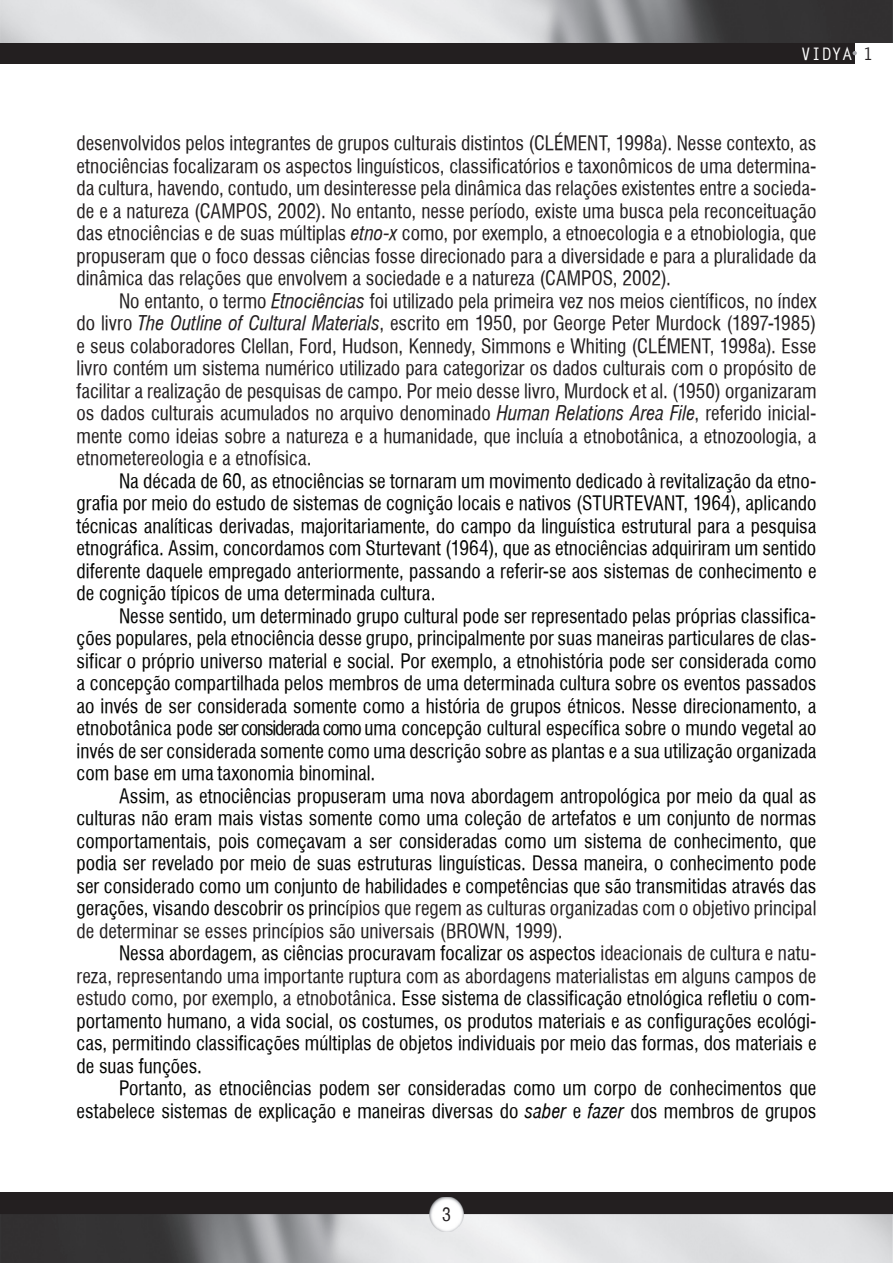
<style>
.page{position:relative;width:893px;height:1263px;background:#fff}
.page>*{position:absolute;margin:0;border:0;box-sizing:border-box;transform-origin:0 0}
.t1{font:19.5px/22.5px "Halvett Condensed";color:#040503;text-align:justify}
.t2{font:19.5px/22.5px "Halvett Condensed";color:#231f20;text-align:justify}
.t3{font:18px "Halvett Condensed";color:#231f20}
.t4{font:700 17.25px "Letter Gothic Std";color:#fff}
.s1{color:#231f20}
.s2{font-family:"Halvett";font-style:italic;font-stretch:condensed}
</style>
<div class="page">
<div style="left:0;top:0;width:855px;height:64px;background:#231f20"></div>
<div style="left:0;top:1193px;width:893px;height:70px;background:#231f20"></div>
<img style="left:0;top:0;width:893px;height:43px">
<img style="left:0;top:1214px;width:893px;height:49px">
<svg style="left:853px;top:51px;width:4px;height:4px"></svg>
<img style="left:429px;top:1197px;width:34px;height:34px">
<p class="t4" style="left:801px;top:43px;width:74px">VIDYA <span class="s1">1</span></p>
<p class="t2" style="left:77px;top:132px;width:741px">desenvolvidos pelos integrantes de grupos culturais distintos (CLÉMENT, 1998a). Nesse contexto, as etnociências focalizaram os aspectos linguísticos, classificatórios e taxonômicos de uma determina&shy;da cultura, havendo, contudo, um desinteresse pela dinâmica das relações existentes entre a socieda&shy;de e a natureza (CAMPOS, 2002). No entanto, nesse período, existe uma busca pela reconceituação das etnociências e de suas múltiplas <span class="s2">etno-x</span> como, por exemplo, a etnoecologia e a etnobiologia, que propuseram que o foco dessas ciências fosse direcionado para a diversidade e para a pluralidade da dinâmica das relações que envolvem a sociedade e a natureza (CAMPOS, 2002).</p>
<p class="t2" style="left:77px;top:289px;width:741px;text-indent:43px">No entanto, o termo <span class="s2">Etnociências</span> foi utilizado pela primeira vez nos meios científicos, no índex do livro <span class="s2">The Outline of Cultural Materials</span>, escrito em 1950, por George Peter Murdock (1897-1985) e seus colaboradores Clellan, Ford, Hudson, Kennedy, Simmons e Whiting (CLÉMENT, 1998a). Esse livro contém um sistema numérico utilizado para categorizar os dados culturais com o propósito de facilitar a realização de pesquisas de campo. Por meio desse livro, Murdock et al. (1950) organizaram os dados culturais acumulados no arquivo denominado <span class="s2">Human Relations Area File</span>, referido inicial&shy;mente como ideias sobre a natureza e a humanidade, que incluía a etnobotânica, a etnozoologia, a etnometereologia e a etnofísica.</p>
<p class="t1" style="left:77px;top:469px;width:741px;text-indent:43px">Na década de 60, as etnociências se tornaram um movimento dedicado à revitalização da etno&shy;grafia por meio do estudo de sistemas de cognição locais e nativos (STURTEVANT, 1964), aplicando técnicas analíticas derivadas, majoritariamente, do campo da linguística estrutural para a pesquisa etnográfica. Assim, concordamos com Sturtevant (1964), que as etnociências adquiriram um sentido diferente daquele empregado anteriormente, passando a referir-se aos sistemas de conhecimento e de cognição típicos de uma determinada cultura.</p>
<p class="t1" style="left:77px;top:604px;width:741px;text-indent:43px">Nesse sentido, um determinado grupo cultural pode ser representado pelas próprias classifica&shy;ções populares, pela etnociência desse grupo, principalmente por suas maneiras particulares de clas&shy;sificar o próprio universo material e social. Por exemplo, a etnohistória pode ser considerada como a concepção compartilhada pelos membros de uma determinada cultura sobre os eventos passados ao invés de ser considerada somente como a história de grupos étnicos. Nesse direcionamento, a etnobotânica pode ser considerada como uma concepção cultural específica sobre o mundo vegetal ao invés de ser considerada somente como uma descrição sobre as plantas e a sua utilização organizada com base em uma taxonomia binominal.</p>
<p class="t1" style="left:77px;top:784px;width:741px;text-indent:43px">Assim, as etnociências propuseram uma nova abordagem antropológica por meio da qual as culturas não eram mais vistas somente como uma coleção de artefatos e um conjunto de normas comportamentais, pois começavam a ser consideradas como um sistema de conhecimento, que podia ser revelado por meio de suas estruturas linguísticas. Dessa maneira, o conhecimento pode ser considerado como um conjunto de habilidades e competências que são transmitidas através das gerações, visando descobrir os princ<span class="s1">ípios que regem as culturas organizadas com o objetivo principal de determinar se esses princípios são universais (BROWN, 1999).</span></p>
<p class="t1" style="left:77px;top:942px;width:741px;text-indent:43px">Nessa abordagem, as ciências procuravam focalizar os aspectos <span class="s1">ideacionais de cultura e natu&shy;reza, representando uma importante ruptura com as abordagens materialistas em alguns campos de estudo como, por exemplo, a etnobotânica</span>. Esse sistema de classificação etnológica refletiu o com&shy;portamento humano, a vida social, os costumes, os produtos materiais e as configurações ecológi&shy;cas, permitindo classificações múltiplas de objetos individuais por meio das formas, dos materiais e de suas funções.</p>
<p class="t1" style="left:77px;top:1077px;width:741px;text-align:right">Portanto, as etnociências podem ser consideradas como um corpo de conhecimentos que estabelece sistemas de explicação e maneiras diversas do <span class="s2">saber</span> e <span class="s2">fazer</span> dos membros de grupos</p>
<p class="t3" style="left:442px;top:1204px;width:10px">3</p>
</div>
